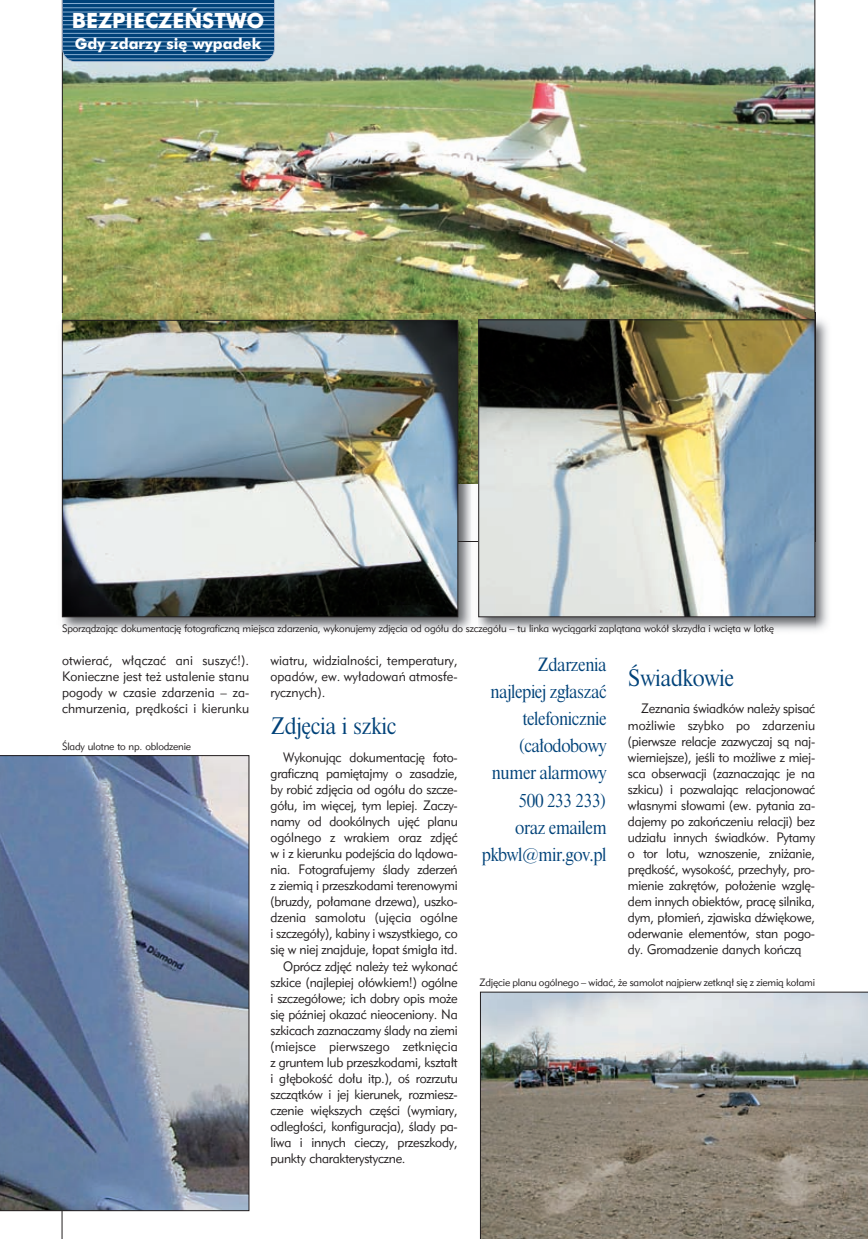
<style>
.page{position:relative;width:868px;height:1239px;background:#fff}
.page>*{position:absolute;margin:0;border:0;box-sizing:border-box;transform-origin:0 0}
.t1{font:22.5px "Dutch 801 Hd EU";letter-spacing:-.015em;color:#004279}
.t2{font:21px "Futura EU Bold OTF";color:#fff}
.t3{font:18px/27px "Dutch 801 Hd EU";letter-spacing:-.025em;color:#004279;text-align:right;scale:.95 1}
.t4{font:15px "Futura EU Bold OTF";color:#fff}
.t5{font:13.5px/16px "Geometric 415 Lt EU";letter-spacing:-.015em;color:#231f20;text-align:justify;scale:.95 1}
.t6{font:13.5px "Geometric 415 Lt EU";letter-spacing:.005em;color:#231f20;scale:.95 1}
.t7{font:10.5px "Geometric 415 Lt EU";letter-spacing:-.015em;color:#231f20}
</style>
<div class="page">
<hr style="left:62px;top:1203px;width:1px;height:35px;background:#231f20">
<img style="left:62px;top:0;width:753px;height:313px">
<img style="left:62px;top:542px;width:753px;height:89px">
<img style="left:61px;top:320px;width:1px;height:298px">
<img style="left:249px;top:313px;width:222px;height:228px">
<img style="left:62px;top:313px;width:187px;height:7px">
<img style="left:64px;top:322px;width:392px;height:293px">
<div style="left:62px;top:320px;width:396px;height:297px;border:1px solid #231f20"></div>
<img style="left:815px;top:312px;width:13px;height:319px">
<img style="left:471px;top:312px;width:343px;height:171px">
<img style="left:471px;top:313px;width:6px;height:318px">
<svg style="left:457px;top:541px;width:20px;height:1px"></svg>
<img style="left:480px;top:321px;width:333px;height:294px">
<div style="left:478px;top:319px;width:337px;height:298px;border:1px solid #231f20"></div>
<svg style="left:62px;top:0;width:213px;height:62px"></svg>
<svg style="left:0;top:755px;width:249px;height:455px"></svg>
<svg style="left:480px;top:991px;width:387px;height:247px"></svg>
<h2 class="t2" style="left:72px;top:9px;width:194px">BEZPIECZEŃSTWO</h2>
<p class="t4" style="left:75px;top:35px;width:188px">Gdy zdarzy się wypadek</p>
<p class="t7" style="left:62px;top:624px;width:713px">Sporządzając dokumentację fotograficzną miejsca zdarzenia, wykonujemy zdjęcia od ogółu do szczegółu – tu linka wyciągarki zaplątana wokół skrzydła i wcięta w lotkę</p>
<p class="t5" style="left:62px;top:653px;width:198px">otwie rać, włą czać ani su szyć!).<br>Ko niecz ne jest też usta le nie sta nu po go dy w cza sie zda rze nia – za - chmu rze nia, pręd ko ści i kie run ku</p>
<p class="t5" style="left:270px;top:653px;width:198px">wia tru, wi dzial no ści, tem pe ra tu ry, opa dów, ew. wy ła do wań at mos fe - rycz nych).</p>
<h1 class="t1" style="left:270px;top:716px;width:127px">Zdję cia i szkic</h1>
<p class="t5" style="left:283px;top:750px;width:185px">Wy ko nu jąc do ku men ta cję fo to -</p>
<p class="t5" style="left:270px;top:766px;width:198px">gra ficz ną pa mię taj my o za sa dzie,</p>
<p class="t5" style="left:270px;top:782px;width:198px">by ro bić zdję cia od ogó łu do szcze -</p>
<p class="t5" style="left:270px;top:798px;width:198px">gó łu, im wię cej, tym le piej. Za czy -</p>
<p class="t5" style="left:270px;top:814px;width:198px">na my od do okól nych ujęć pla nu</p>
<p class="t5" style="left:270px;top:830px;width:198px">ogól ne go z wra kiem oraz zdjęć</p>
<p class="t5" style="left:270px;top:846px;width:198px">w i z kie run ku po dej ścia do lą do wa -</p>
<p class="t5" style="left:270px;top:862px;width:198px">nia. Fo to gra fu je my śla dy zde rzeń</p>
<p class="t5" style="left:270px;top:878px;width:198px">z zie mią i prze szko da mi te re no wy mi</p>
<p class="t5" style="left:270px;top:894px;width:198px">(bruz dy, po ła ma ne drze wa), uszko -</p>
<p class="t5" style="left:270px;top:910px;width:198px">dze nia sa mo lo tu (uję cia ogól ne</p>
<p class="t5" style="left:270px;top:926px;width:198px">i szcze gó ły), ka bi ny i wszyst kie go, co</p>
<p class="t5" style="left:270px;top:942px;width:198px">się w niej znaj du je, ło pat śmi gła itd.</p>
<p class="t5" style="left:283px;top:958px;width:185px">Oprócz zdjęć na le ży też wy ko nać</p>
<p class="t5" style="left:270px;top:974px;width:198px">szki ce (naj le piej ołów kiem!) ogól ne</p>
<p class="t5" style="left:270px;top:990px;width:198px">i szcze gó ło we; ich do bry opis mo że</p>
<p class="t5" style="left:270px;top:1006px;width:198px">się póź niej oka zać nie oce nio ny. Na</p>
<p class="t5" style="left:270px;top:1023px;width:198px">szki cach za zna cza my śla dy na zie mi</p>
<p class="t6" style="left:270px;top:1040px;width:198px">(miej sce pierw sze go ze tknię cia</p>
<p class="t5" style="left:270px;top:1055px;width:198px">z grun tem lub prze szko da mi, kształt</p>
<p class="t5" style="left:270px;top:1071px;width:198px">i głę bo kość do łu itp.), oś roz rzu tu</p>
<p class="t5" style="left:270px;top:1087px;width:198px">szcząt ków i jej kie ru nek, roz miesz -</p>
<p class="t5" style="left:270px;top:1103px;width:198px">cze nie więk szych czę ści (wy mia ry,</p>
<p class="t5" style="left:270px;top:1119px;width:198px">od le gło ści, kon fi gu ra cja), śla dy pa -</p>
<p class="t5" style="left:270px;top:1135px;width:198px">li wa i in nych cie czy, prze szko dy,</p>
<p class="t5" style="left:270px;top:1151px;width:144px">punk ty cha rak te ry stycz ne.</p>
<p class="t7" style="left:62px;top:742px;width:131px">Ślady ulotne to np. oblodzenie</p>
<h3 class="t3" style="left:482px;top:653px;width:133px">Zdarzenia najlepiej zgłaszać telefonicznie (całodobowy numer alarmowy<br>500 233 233)<br>oraz emailem pkbwl@mir.gov.pl</h3>
<h1 class="t1" style="left:628px;top:668px;width:108px">Świad ko wie</h1>
<p class="t5" style="left:627px;top:701px;width:198px;text-indent:13px">Ze zna nia świad ków na le ży spi sać moż li wie szyb ko po zda rze niu (pierw sze re la cje za zwy czaj są naj - wier niej sze), je śli to moż li we z miej - sca ob ser wa cji (za zna cza jąc je na szki cu) i po zwa la jąc re la cjo no wać wła sny mi sło wa mi (ew. py ta nia za - da je my po za koń cze niu re la cji) bez udzia łu in nych świad ków. Py ta my o tor lo tu, wzno sze nie, zni ża nie, pręd kość, wy so kość, prze chy ły, pro - mie nie za krę tów, po ło że nie wzglę - dem in nych obiek tów, pra cę sil ni ka, dym, pło mień, zja wi ska dźwię ko we, ode rwa nie ele men tów, stan po go - dy. Gro ma dze nie da nych koń czą</p>
<p class="t7" style="left:479px;top:977px;width:337px">Zdjęcie planu ogólnego – widać, że samolot najpierw zetknął się z ziemią kołami</p>
</div>
